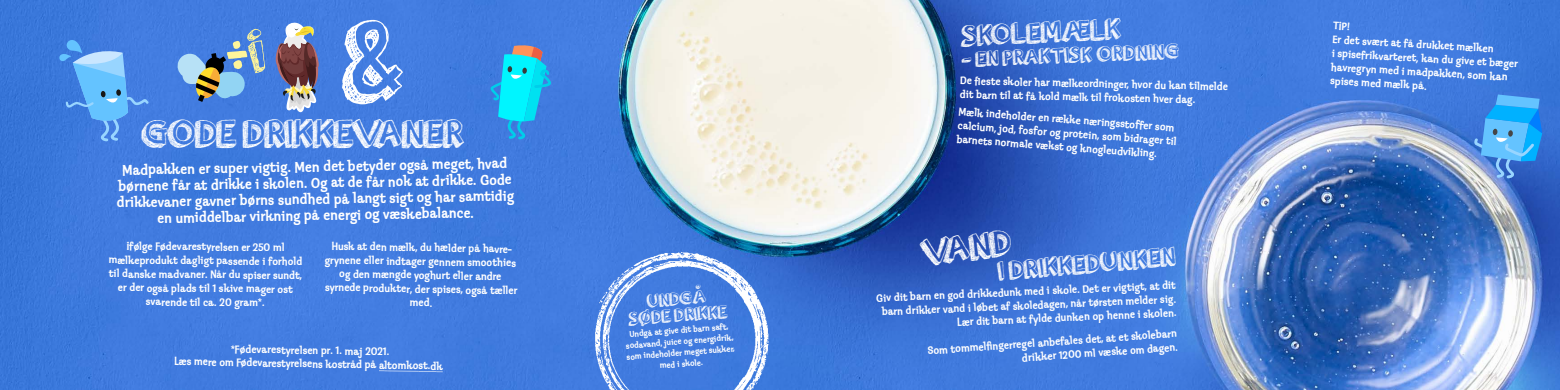
<style>
.page{position:relative;width:1560px;height:390px;background:#fff}
.page>*{position:absolute;margin:0;border:0;box-sizing:border-box;transform-origin:0 0}
.t1{font:113.12px "orangejuice";color:#fff}
.t2{font:40px "orangejuice";letter-spacing:-.01em;color:#fff}
.t3{font:38px "orangejuice";color:#fff}
.t4{font:29.5px "orangejuice";color:#fff}
.t5{font:27.12px "orangejuice";color:#fff}
.t6{font:21.88px "orangejuice";color:#fff}
.t7{font:18.75px/16.4px "orangejuice";color:#fff;text-align:center}
.t8{font:15px/16.2px "Klepto ITC";color:#fff;text-align:center}
.t9{font:11.25px/13.8px "Klepto ITC";color:#fff}
.t10{font:11.25px/13.9px "Klepto ITCTT";color:#fff;text-align:center}
.t11{font:8.75px/11.2px "Klepto ITC";color:#fff;text-align:center}
.s1{font-family:"Klepto ITCTT"}
</style>
<div class="page">
<img style="left:0;top:0;width:1559px;height:390px">
<img style="left:587px;top:248px;width:189px;height:142px">
<svg style="left:487px;top:43px;width:68px;height:98px;background:#2ea9e2"></svg>
<svg style="left:59px;top:39px;width:92px;height:104px;background:#5496e8"></svg>
<svg style="left:275px;top:22px;width:44px;height:90px;background:#817d95"></svg>
<svg style="left:1473px;top:94px;width:68px;height:86px;background:#48a0ea"></svg>
<svg style="left:418px;top:371px;width:25px;height:1px"></svg>
<hr style="left:387px;top:370px;width:31px;height:1px;background:#fff">
<svg style="left:176px;top:28px;width:90px;height:74px;background:#5f8cc8"></svg>
<h1 class="t1" style="left:342px;top:-17px;width:61px">&amp;</h1>
<h2 class="t2" style="left:141px;top:105px;width:323px">GODE DRIKKEVANER</h2>
<h3 class="t8" style="left:116px;top:162px;width:399px;rotate:-1deg">Madpakken er super vigtig. Men det betyder også meget, hvad børnene får at drikke i skolen. Og at de får nok at drikke. Gode drikkevaner gavner børns sundhed på langt sigt og har samtidig en umiddelbar virkning på energi og væskebalance.</h3>
<p class="t10" style="left:109px;top:240px;width:195px">Ifølge Fødevarestyrelsen er 250 ml mælkeprodukt dagligt passende i forhold til danske madvaner. Når du spiser sundt, er der også plads til 1 skive mager ost svarende til ca. 20 gram*.</p>
<p class="t9" style="left:325px;top:241px;width:194px;text-align:center">Husk at den mælk, du hælder på havre&shy;grynene eller indtager gennem smoothies og den mængde yoghurt eller andre syrnede produkter, der spises, også tæller med.</p>
<p class="t9" style="left:175px;top:343px;width:270px;text-align:center">*Fødevarestyrelsen pr. <span class="s1">1. maj 2021.<br></span>Læs mere om Fødevarestyrelsens kostråd på altomkost.dk</p>
<h3 class="t7" style="left:626px;top:295px;width:100px;rotate:-5deg">UNDGÅ<br>SØDE DRIKKE</h3>
<p class="t11" style="left:624px;top:328px;width:110px;rotate:-4deg">Undgå at give dit barn saft, sodavand, juice og energidrik, som indeholder meget sukker, med i skole.</p>
<h3 class="t4" style="left:959px;top:16px;width:162px;rotate:-3deg">SKOLEMÆLK</h3>
<p class="t9" style="left:960px;top:75px;width:269px;rotate:1deg">De fl este skoler har mælkeordninger, hvor du kan tilmelde dit barn til at få kold mælk til frokosten hver dag.</p>
<p class="t9" style="left:959px;top:105px;width:221px;rotate:4deg">Mælk indeholder en række næringsstoffer som calcium, jod, fosfor og protein, som bidrager til barnets normale vækst og knogleudvikling.</p>
<h3 class="t6" style="left:961px;top:44px;width:218px;rotate:-2deg">– EN PRAKTISK ORDNING</h3>
<h3 class="t3" style="left:917px;top:227px;width:92px;rotate:-7deg">VAND</h3>
<h3 class="t5" style="left:996px;top:253px;width:179px;rotate:-5deg">I DRIKKEDUNKEN</h3>
<p class="t9" style="left:876px;top:293px;width:301px;text-align:right;rotate:-3deg">Giv dit barn en god drikkedunk med i skole. Det er vigtigt, at dit barn drikker vand i løbet af skoledagen, når tørsten melder sig.<br>Lær dit barn at fylde dunken op henne i skolen.</p>
<p class="t9" style="left:927px;top:344px;width:251px;text-align:right;rotate:-4deg">Som tommelfi ngerregel anbefales det, at et skolebarn drikker 1200 ml væske om dagen.</p>
<p class="t9" style="left:1333px;top:19px;width:188px;rotate:3deg">TIP!<br>Er det svært at få drukket mælken<br>i spisefrikvarteret, kan du give et bæger havregryn med i madpakken, som kan spises med mælk på.</p>
</div>
